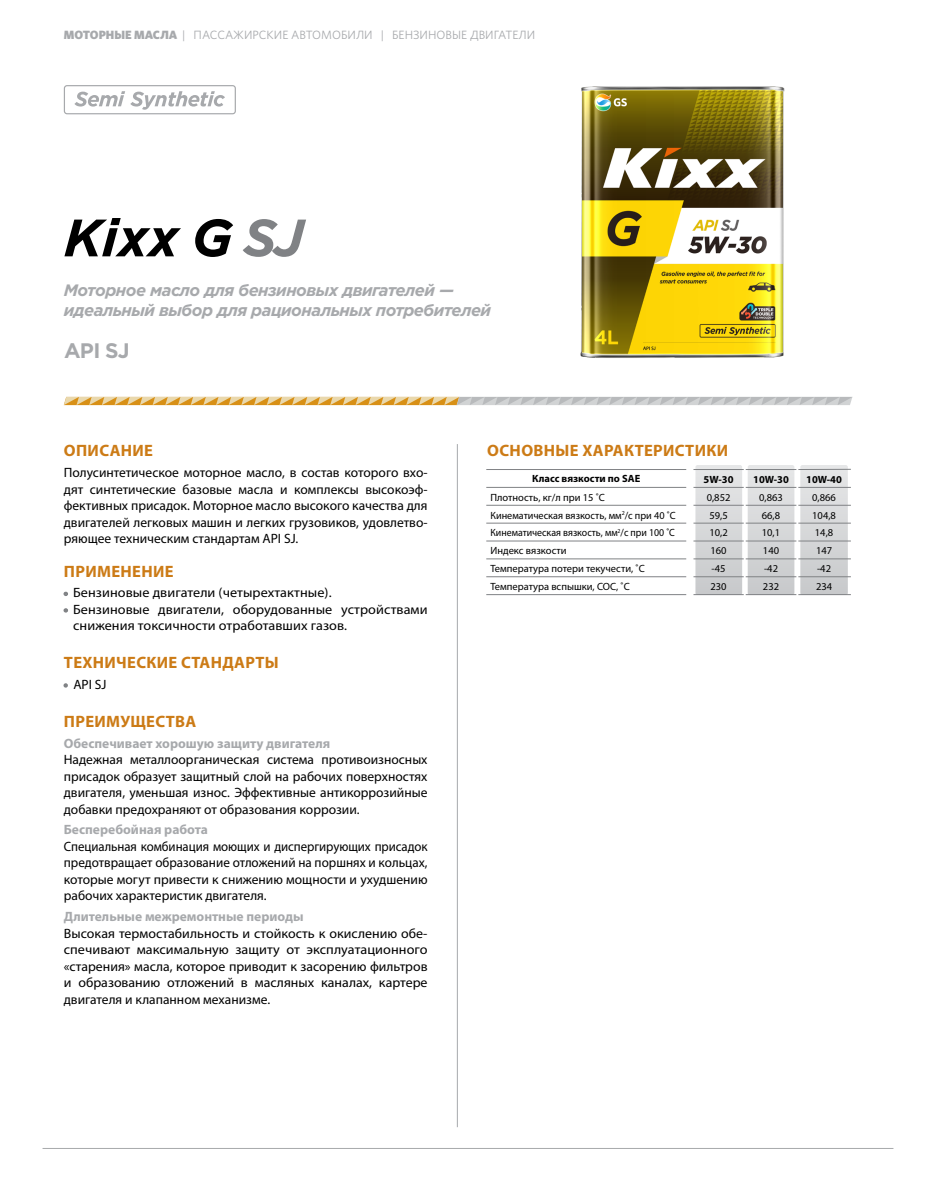
<style>
.page{position:relative;width:936px;height:1191px;background:#fff}
.page>*{position:absolute;margin:0;border:0;box-sizing:border-box;transform-origin:0 0}
.t1{font:italic 700 52.5px "Gotham Pro";color:#000}
.t2{font:700 21px "Gotham Pro";color:#a7a9ac}
.t3{font:italic 700 16.5px/19.8px "Gotham Pro";letter-spacing:-.03em;color:#a7a9ac}
.t4{font:700 16.5px "Myriad Pro";letter-spacing:.02em;color:#cc7b16}
.t5{font:13.5px/16.5px "Myriad Pro";color:#000;text-align:justify}
.t6{font:13.5px/16.5px "Myriad Pro";color:#000;text-align:justify;scale:.95 1}
.t7{font:13.5px/16.5px "Myriad Pro";color:#000;scale:1.05 1}
.t8{font:700 13.5px "Myriad Pro";color:#a7a9ac}
.t9{font:12px "Whitney";color:#a7a9ac}
.t10{font:10.5px/17.7px "Myriad Pro";color:#000}
.t11{font:700 10.5px "Myriad Pro";color:#000}
.s1{font-weight:900}
.s2{color:#808285}
</style>
<div class="page">
<svg style="left:64px;top:397px;width:788px;height:8px;background:#d2bd95"></svg>
<div style="left:64px;top:85px;width:172px;height:29px;border:1px solid #a7a9ac;border-radius:3px"></div>
<svg style="left:74px;top:91px;width:151px;height:19px"></svg>
<hr style="left:486px;top:487px;width:200px;height:1px;background:#808285">
<hr style="left:486px;top:469px;width:200px;height:1px;background:#808285">
<hr style="left:486px;top:594px;width:200px;height:1px;background:#808285">
<hr style="left:486px;top:505px;width:200px;height:1px;background:#808285">
<hr style="left:486px;top:523px;width:200px;height:1px;background:#808285">
<hr style="left:486px;top:540px;width:200px;height:1px;background:#808285">
<hr style="left:486px;top:558px;width:200px;height:1px;background:#808285">
<hr style="left:486px;top:576px;width:200px;height:1px;background:#808285">
<svg style="left:695px;top:465px;width:99px;height:130px;background:#d7d9da"></svg>
<svg style="left:800px;top:465px;width:47px;height:129px;background:#d5d6d8"></svg>
<hr style="left:693px;top:487px;width:50px;height:1px;background:#808285">
<hr style="left:693px;top:469px;width:50px;height:1px;background:#808285">
<hr style="left:693px;top:594px;width:50px;height:1px;background:#808285">
<hr style="left:693px;top:505px;width:50px;height:1px;background:#808285">
<hr style="left:693px;top:523px;width:50px;height:1px;background:#808285">
<hr style="left:693px;top:540px;width:50px;height:1px;background:#808285">
<hr style="left:693px;top:558px;width:50px;height:1px;background:#808285">
<hr style="left:693px;top:576px;width:50px;height:1px;background:#808285">
<hr style="left:745px;top:487px;width:51px;height:1px;background:#808285">
<hr style="left:745px;top:469px;width:51px;height:1px;background:#808285">
<hr style="left:745px;top:594px;width:51px;height:1px;background:#808285">
<hr style="left:745px;top:505px;width:51px;height:1px;background:#808285">
<hr style="left:745px;top:523px;width:51px;height:1px;background:#808285">
<hr style="left:745px;top:540px;width:51px;height:1px;background:#808285">
<hr style="left:745px;top:558px;width:51px;height:1px;background:#808285">
<hr style="left:745px;top:576px;width:51px;height:1px;background:#808285">
<hr style="left:798px;top:487px;width:52px;height:1px;background:#808285">
<hr style="left:798px;top:469px;width:52px;height:1px;background:#808285">
<hr style="left:798px;top:594px;width:52px;height:1px;background:#808285">
<hr style="left:798px;top:505px;width:52px;height:1px;background:#808285">
<hr style="left:798px;top:523px;width:52px;height:1px;background:#808285">
<hr style="left:798px;top:540px;width:52px;height:1px;background:#808285">
<hr style="left:798px;top:558px;width:52px;height:1px;background:#808285">
<hr style="left:798px;top:576px;width:52px;height:1px;background:#808285">
<hr style="left:43px;top:1148px;width:850px;height:1px;background:#a7a9ac">
<hr style="left:457px;top:444px;width:1px;height:683px;background:#a7a9ac">
<img style="left:580px;top:86px;width:205px;height:272px">
<p class="t9" style="left:64px;top:27px;width:473px"><span class="s1">МОТОРНЫЕ МАСЛА</span> | ПАССАЖИРСКИЕ АВТОМОБИЛИ | БЕНЗИНОВЫЕ ДВИГАТЕЛИ</p>
<h1 class="t1" style="left:64px;top:207px;width:242px">Kixx G <span class="s2">SJ</span></h1>
<p class="t3" style="left:64px;top:280px;width:429px">Моторное масло для бензиновых двигателей — идеальный выбор для рациональных потребителей</p>
<h2 class="t2" style="left:64px;top:339px;width:67px">API SJ</h2>
<p class="t4" style="left:64px;top:440px;width:91px">ОПИСАНИЕ</p>
<p class="t5" style="left:64px;top:464px;width:365px">Полусинтетическое моторное масло, в состав которого вхо&shy;дят синтетические базовые масла и комплексы высокоэф&shy;фективных присадок. Моторное масло высокого качества для двигателей легковых машин и легких грузовиков, удовлетво&shy;ряющее техническим стандартам API SJ.</p>
<p class="t4" style="left:64px;top:560px;width:111px">ПРИМЕНЕНИЕ</p>
<p class="t7" style="left:64px;top:584px;width:256px"><span class="s2">•</span> Бензиновые двигатели (четырехтактные).</p>
<p class="t7" style="left:73px;top:601px;width:339px;text-indent:-9px"><span class="s2">•</span> Бензиновые двигатели, оборудованные устройствами снижения токсичности отработавших газов.</p>
<p class="t4" style="left:64px;top:652px;width:216px">ТЕХНИЧЕСКИЕ СТАНДАРТЫ</p>
<p class="t5" style="left:64px;top:676px;width:44px"><span class="s2">•</span> API SJ</p>
<p class="t4" style="left:64px;top:710px;width:134px">ПРЕИМУЩЕСТВА</p>
<p class="t8" style="left:64px;top:734px;width:268px">Обеспечивает хорошую защиту двигателя</p>
<p class="t5" style="left:64px;top:751px;width:365px">Надежная металлоорганическая система противоизносных присадок образует защитный слой на рабочих поверхностях двигателя, уменьшая износ. Эффективные антикоррозийные добавки предохраняют от образования коррозии.</p>
<p class="t8" style="left:64px;top:821px;width:146px">Бесперебойная работа</p>
<p class="t6" style="left:64px;top:838px;width:384px">Специальная комбинация моющих и диспергирующих присадок предотвращает образование отложений на поршнях и кольцах, которые могут привести к снижению мощности и ухудшению рабочих характеристик двигателя.</p>
<p class="t8" style="left:64px;top:907px;width:241px">Длительные межремонтные периоды</p>
<p class="t5" style="left:64px;top:924px;width:365px">Высокая термостабильность и стойкость к окислению обе&shy;спечивают максимальную защиту от эксплуатационного «старения» масла, которое приводит к засорению фильтров и образованию отложений в масляных каналах, картере двигателя и клапанном механизме.</p>
<p class="t4" style="left:487px;top:440px;width:242px">ОСНОВНЫЕ ХАРАКТЕРИСТИКИ</p>
<p class="t11" style="left:532px;top:471px;width:110px">Класс вязкости по SAE</p>
<p class="t10" style="left:490px;top:488px;width:187px">Плотность, кг/л при 15 ˚C<br>Кинематическая вязкость, мм<sup>2</sup>/с при 40 ˚C<br>Кинематическая вязкость, мм<sup>2</sup>/с при 100 ˚C<br>Индекс вязкости<br>Температура потери текучести, ˚C<br>Температура вспышки, COC, ˚C</p>
<p class="t11" style="left:703px;top:472px;width:31px">5W-30</p>
<p class="t10" style="left:706px;top:488px;width:25px">0,852<br>59,5<br>10,2<br>160 -45<br>230</p>
<p class="t11" style="left:753px;top:472px;width:37px">10W-30</p>
<p class="t10" style="left:759px;top:488px;width:25px">0,863<br>66,8<br>10,1<br>140 -42<br>232</p>
<p class="t11" style="left:806px;top:472px;width:37px">10W-40</p>
<p class="t10" style="left:812px;top:488px;width:25px;text-align:center">0,866<br>104,8<br>14,8<br>147 -42<br>234</p>
</div>
